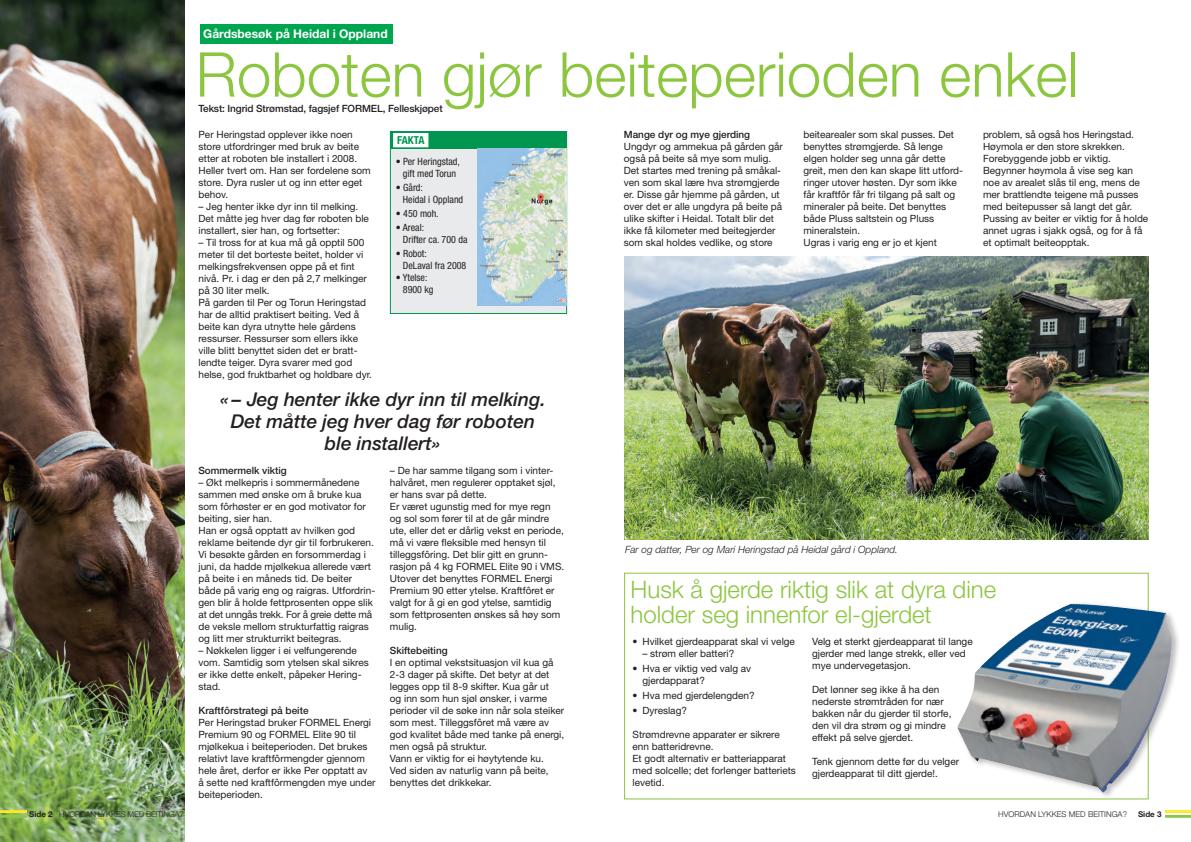
<style>
.page{position:relative;width:1191px;height:842px;background:#fff}
.page>*{position:absolute;margin:0;border:0;box-sizing:border-box;transform-origin:0 0}
.t1{font:300 61.8px "Helvetica Neue LT Pro";color:#8bc63e}
.t2{font:300 24px/25px "Helvetica Neue LT Pro";color:#8bc63e}
.t3{font:italic 500 19px/22px "Helvetica Neue LT Pro";color:#231f20;text-align:center}
.t4{font:700 12px "Helvetica Neue LT Pro";color:#fff}
.t5{font:700 condensed 11px "Helvetica Neue LT Pro";letter-spacing:-.02em;color:#009650}
.t6{font:10px/12px "Helvetica Neue LT Pro";color:#231f20}
.t7{font:500 10px "Helvetica Neue LT Pro";color:#231f20}
.t8{font:condensed 10px/12px "Helvetica Neue LT Pro";color:#231f20}
.t9{font:italic 300 10px "Helvetica Neue LT Pro";color:#231f20}
.t10{font:300 8px "Helvetica Neue LT Pro";letter-spacing:-.02em;color:#231f20}
.t11{font:300 8px "Helvetica Neue LT Pro";color:#231f20}
.t12{font:700 8px "Helvetica Neue LT Pro";color:#231f20}
.s1{font-weight:700}
</style>
<div class="page">
<img style="left:0;top:0;width:184px;height:842px">
<hr style="left:0;top:810px;width:26px;height:3px;background:#ffe722">
<hr style="left:0;top:815px;width:26px;height:3px;background:#8bc650">
<hr style="left:1165px;top:810px;width:26px;height:3px;background:#ffe722">
<hr style="left:1165px;top:815px;width:26px;height:3px;background:#8bc650">
<img style="left:624px;top:257px;width:524px;height:283px">
<div style="left:200px;top:24px;width:193px;height:20px;background:#00a54f"></div>
<div style="left:390px;top:132px;width:176px;height:181px;background:#e9eaeb"></div>
<div style="left:390px;top:131px;width:177px;height:183px;border:1px solid #009650"></div>
<div style="left:390px;top:131px;width:176px;height:18px;background:#009650"></div>
<div style="left:394px;top:133px;width:34px;height:14px;background:#fff"></div>
<img style="left:477px;top:149px;width:89px;height:156px">
<div style="left:955px;top:601px;width:226px;height:199px;background:#231f20;opacity:.3"></div>
<img style="left:957px;top:603px;width:216px;height:189px">
<p class="t4" style="left:203px;top:27px;width:186px">Gårdsbesøk på Heidal i Oppland</p>
<h1 class="t1" style="left:196px;top:37px;width:884px">Roboten gjør beiteperioden enkel</h1>
<p class="t7" style="left:198px;top:103px;width:246px">Tekst: Ingrid Strømstad, fagsjef FORMEL, Felleskjøpet</p>
<p class="t6" style="left:198px;top:128px;width:174px">Per Heringstad opplever ikke noen store utfordringer med bruk av beite etter at roboten ble installert i 2008.<br>Heller tvert om. Han ser fordelene som store. Dyra rusler ut og inn etter eget behov.</p>
<p class="t6" style="left:198px;top:200px;width:172px">– Jeg henter ikke dyr inn til melking.<br>Det måtte jeg hver dag før roboten ble installert, sier han, og fortsetter:</p>
<p class="t6" style="left:198px;top:236px;width:175px">– Til tross for at kua må gå opptil 500 meter til det borteste beitet, holder vi melkingsfrekvensen oppe på et fint nivå. Pr. i dag er den på 2,7 melkinger på 30 liter melk.<br>På garden til Per og Torun Heringstad har de alltid praktisert beiting. Ved å beite kan dyra utnytte hele gårdens ressurser. Ressurser som ellers ikke ville blitt benyttet siden det er bratt&shy;lendte teiger. Dyra svarer med god helse, god fruktbarhet og holdbare dyr.</p>
<p class="t5" style="left:391px;top:133px;width:35px"><sup>-</sup> FAKTA</p>
<p class="t8" style="left:396px;top:155px;width:66px;text-align:center">• Per Heringstad, gift med Torun</p>
<p class="t8" style="left:403px;top:181px;width:62px;text-indent:-7px">• Gård:<br>Heidal i Oppland</p>
<p class="t8" style="left:396px;top:207px;width:44px">• 450 moh.</p>
<p class="t8" style="left:403px;top:221px;width:66px;text-indent:-7px">• Areal:<br>Drifter ca. 700 da</p>
<p class="t8" style="left:403px;top:247px;width:65px;text-indent:-7px">• Robot:<br>DeLaval fra 2008</p>
<p class="t8" style="left:403px;top:271px;width:32px;text-indent:-7px">• Ytelse:<br>8900 kg</p>
<h3 class="t3" style="left:220px;top:388px;width:327px">« – Jeg henter ikke dyr inn til melking.<br>Det måtte jeg hver dag før roboten ble installert»</h3>
<p class="t7" style="left:198px;top:464px;width:90px">Sommermelk viktig</p>
<p class="t6" style="left:198px;top:476px;width:178px">– Økt melkepris i sommermånedene sammen med ønske om å bruke kua som fôrhøster er en god motivator for beiting, sier han.<br>Han er også opptatt av hvilken god reklame beitende dyr gir til forbrukeren.<br>Vi besøkte gården en forsommerdag i juni, da hadde mjølkekua allerede vært på beite i en måneds tid. De beiter både på varig eng og raigras. Utfordrin&shy;gen blir å holde fettprosenten oppe slik at det unngås trekk. For å greie dette må de veksle mellom strukturfattig raigras og litt mer strukturrikt beitegras.</p>
<p class="t6" style="left:198px;top:644px;width:172px">– Nøkkelen ligger i ei velfungerende vom. Samtidig som ytelsen skal sikres er ikke dette enkelt, påpeker Hering&shy;stad.</p>
<p class="t7" style="left:198px;top:704px;width:112px">Kraftfôrstrategi på beite</p>
<p class="t6" style="left:198px;top:716px;width:178px">Per Heringstad bruker FORMEL Energi Premium 90 og FORMEL Elite 90 til mjølkekua i beiteperioden. Det brukes relativt lave kraftfôrmengder gjennom hele året, derfor er ikke Per opptatt av å sette ned kraftfôrmengden mye under beiteperioden.</p>
<p class="t6" style="left:390px;top:464px;width:176px">– De har samme tilgang som i vinter&shy;halvåret, men regulerer opptaket sjøl, er hans svar på dette.<br>Er været ugunstig med for mye regn og sol som fører til at de går mindre ute, eller det er dårlig vekst en periode, må vi være fleksible med hensyn til tilleggsfôring. Det blir gitt en grunn&shy;rasjon på 4 kg FORMEL Elite 90 i VMS.<br>Utover det benyttes FORMEL Energi Premium 90 etter ytelse. Kraftfôret er valgt for å gi en god ytelse, samtidig som fettprosenten ønskes så høy som mulig.</p>
<p class="t7" style="left:390px;top:644px;width:59px">Skiftebeiting</p>
<p class="t6" style="left:390px;top:656px;width:176px">I en optimal vekstsituasjon vil kua gå 2-3 dager på skifte. Det betyr at det legges opp til 8-9 skifter. Kua går ut<br>og inn som hun sjøl ønsker, i varme perioder vil de søke inn når sola steiker som mest. Tilleggsfôret må være av god kvalitet både med tanke på energi, men også på struktur.<br>Vann er viktig for ei høytytende ku.<br>Ved siden av naturlig vann på beite, benyttes det drikkekar.</p>
<p class="t7" style="left:624px;top:128px;width:128px">Mange dyr og mye gjerding</p>
<p class="t6" style="left:624px;top:140px;width:160px">Ungdyr og ammekua på gården går også på beite så mye som mulig.<br>Det startes med trening på småkal&shy;ven som skal lære hva strømgjerde er. Disse går hjemme på gården, ut over det er alle ungdyra på beite på ulike skifter i Heidal. Totalt blir det ikke få kilometer med beitegjerder som skal holdes vedlike, og store</p>
<p class="t6" style="left:803px;top:128px;width:161px">beitearealer som skal pusses. Det benyttes strømgjerde. Så lenge elgen holder seg unna går dette greit, men den kan skape litt utford&shy;ringer utover høsten. Dyr som ikke får kraftfôr får fri tilgang på salt og mineraler på beite. Det benyttes både Pluss saltstein og Pluss mineralstein.<br>Ugras i varig eng er jo et kjent</p>
<p class="t6" style="left:983px;top:128px;width:167px">problem, så også hos Heringstad.<br>Høymola er den store skrekken.<br>Forebyggende jobb er viktig.<br>Begynner høymola å vise seg kan noe av arealet slås til eng, mens de mer brattlendte teigene må pusses med beitepusser så langt det går.<br>Pussing av beiter er viktig for å holde annet ugras i sjakk også, og for å få et optimalt beiteopptak.</p>
<p class="t9" style="left:625px;top:544px;width:274px">Far og datter, Per og Mari Heringstad på Heidal gård i Oppland.</p>
<h2 class="t2" style="left:630px;top:576px;width:367px">Husk å gjerde riktig slik at dyra dine holder seg innenfor el-gjerdet</h2>
<p class="t6" style="left:632px;top:635px;width:164px">• Hvilket gjerdeapparat skal vi velge</p>
<p class="t6" style="left:642px;top:647px;width:93px">– strøm eller batteri?</p>
<p class="t6" style="left:642px;top:662px;width:110px;text-indent:-10px">• Hva er viktig ved valg av gjerdapparat?</p>
<p class="t6" style="left:632px;top:689px;width:124px">• Hva med gjerdelengden?</p>
<p class="t6" style="left:632px;top:704px;width:56px">• Dyreslag?</p>
<p class="t6" style="left:632px;top:728px;width:165px">Strømdrevne apparater er sikrere enn batteridrevne.<br>Et godt alternativ er batteriapparat med solcelle; det forlenger batteriets levetid.</p>
<p class="t6" style="left:812px;top:635px;width:162px">Velg et sterkt gjerdeapparat til lange gjerder med lange strekk, eller ved mye undervegetasjon.</p>
<p class="t6" style="left:812px;top:683px;width:141px">Det lønner seg ikke å ha den nederste strømtråden for nær bakken når du gjerder til storfe, den vil dra strøm og gi mindre effekt på selve gjerdet.</p>
<p class="t6" style="left:812px;top:755px;width:148px">Tenk gjennom dette før du velger gjerdeapparat til ditt gjerde!.</p>
<p class="t10" style="left:29px;top:809px;width:156px"><span class="s1">Side 2</span> HVORDAN LYKKES MED BEITINGA?</p>
<p class="t11" style="left:998px;top:809px;width:130px">HVORDAN LYKKES MED BEITINGA?</p>
<p class="t12" style="left:1138px;top:809px;width:25px">Side 3</p>
</div>
